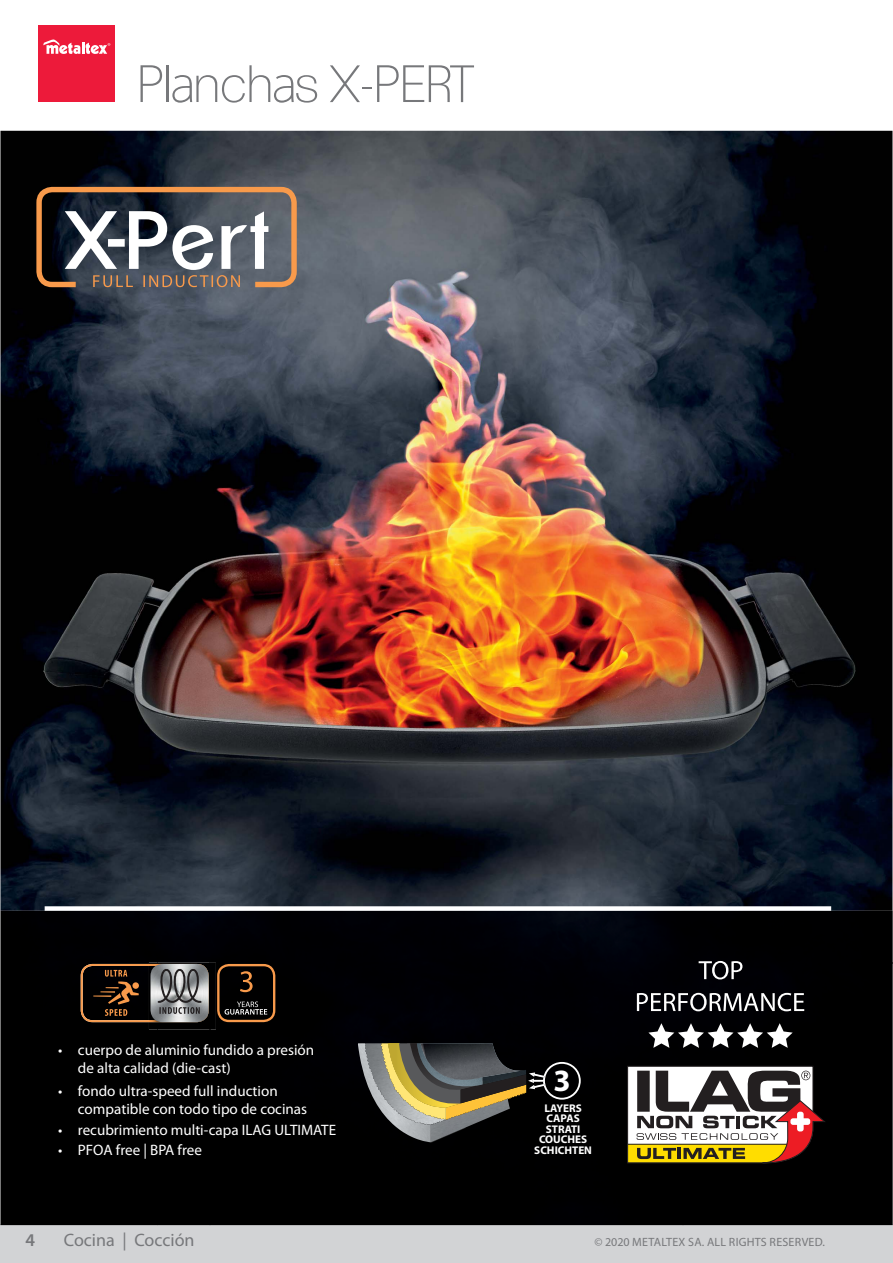
<style>
.page{position:relative;width:893px;height:1263px;background:#fff}
.page>*{position:absolute;margin:0;border:0;box-sizing:border-box;transform-origin:0 0}
.t1{font:51px "Blevio";color:#77787b}
.t2{font:700 31.05px "Myriad Pro";color:#fff}
.t3{font:18px "Myriad Pro";color:#77787b}
.t4{font:600 18px "Myriad Pro";color:#77787b}
.t5{font:15.15px/18.1px "Myriad Pro";color:#fff}
.t6{font:12px "Myriad Pro";letter-spacing:.02em;color:#77787b}
.t7{font:700 11.1px/10.5px "Myriad Pro";color:#fff;text-align:center}
</style>
<div class="page">
<div style="left:38px;top:26px;width:77px;height:76px;background:#ed1a3a"></div>
<svg style="left:43px;top:39px;width:67px;height:15px"></svg>
<div style="left:0;top:1225px;width:893px;height:38px;background:#d2d3d5"></div>
<img style="left:0;top:131px;width:892px;height:780px">
<hr style="left:892px;top:911px;width:1px;height:314px;background:#414142">
<svg style="left:0;top:1225px;width:893px;height:1px"></svg>
<div style="left:0;top:911px;width:157px;height:314px;background:#000"></div>
<img style="left:157px;top:911px;width:735px;height:52px">
<div style="left:210px;top:963px;width:682px;height:262px;background:#000"></div>
<div style="left:157px;top:1029px;width:53px;height:196px;background:#000"></div>
<div style="left:36px;top:187px;width:261px;height:100px;border:5px solid #f89a4b;border-radius:13px"></div>
<svg style="left:65px;top:211px;width:203px;height:76px"></svg>
<svg style="left:648px;top:1023px;width:145px;height:25px"></svg>
<svg style="left:699px;top:961px;width:43px;height:18px"></svg>
<svg style="left:637px;top:993px;width:167px;height:18px"></svg>
<div style="left:217px;top:964px;width:58px;height:58px;border:2px solid #f89a4b;border-radius:11px"></div>
<svg style="left:225px;top:1001px;width:42px;height:13px"></svg>
<svg style="left:240px;top:971px;width:13px;height:21px"></svg>
<img style="left:149px;top:962px;width:67px;height:67px">
<svg style="left:81px;top:964px;width:128px;height:58px;background:#5d534c"></svg>
<svg style="left:627px;top:1066px;width:200px;height:98px"></svg>
<div style="left:543px;top:1062px;width:38px;height:37px;border:2px solid #fff;border-radius:50%"></div>
<svg style="left:358px;top:1043px;width:189px;height:99px;background:#565244"></svg>
<div style="left:45px;top:906px;width:786px;height:5px;background:#fff"></div>
<h1 class="t1" style="left:138px;top:65px;width:336px">Planchas X-PERT</h1>
<p class="t5" style="left:78px;top:1042px;width:238px;text-indent:-20px">• cuerpo de aluminio fundido a presión de alta calidad (die-cast)</p>
<p class="t5" style="left:78px;top:1083px;width:231px;text-indent:-20px">• fondo ultra-speed full induction compatible con todo tipo de cocinas</p>
<p class="t5" style="left:58px;top:1122px;width:279px">• recubrimiento multi-capa ILAG ULTIMATE</p>
<p class="t5" style="left:58px;top:1142px;width:145px">• PFOA free | BPA free</p>
<h2 class="t2" style="left:554px;top:1062px;width:19px">3</h2>
<p class="t7" style="left:534px;top:1103px;width:59px">LAYERS<br>CAPAS<br>STRATI<br>COUCHES<br>SCHICHTEN</p>
<p class="t3" style="left:64px;top:1233px;width:132px">Cocina | Cocción</p>
<p class="t4" style="left:26px;top:1229px;width:11px">4</p>
<p class="t6" style="left:594px;top:1237px;width:232px">© 2020 METALTEX SA. ALL RIGHTS RESERVED.</p>
</div>
